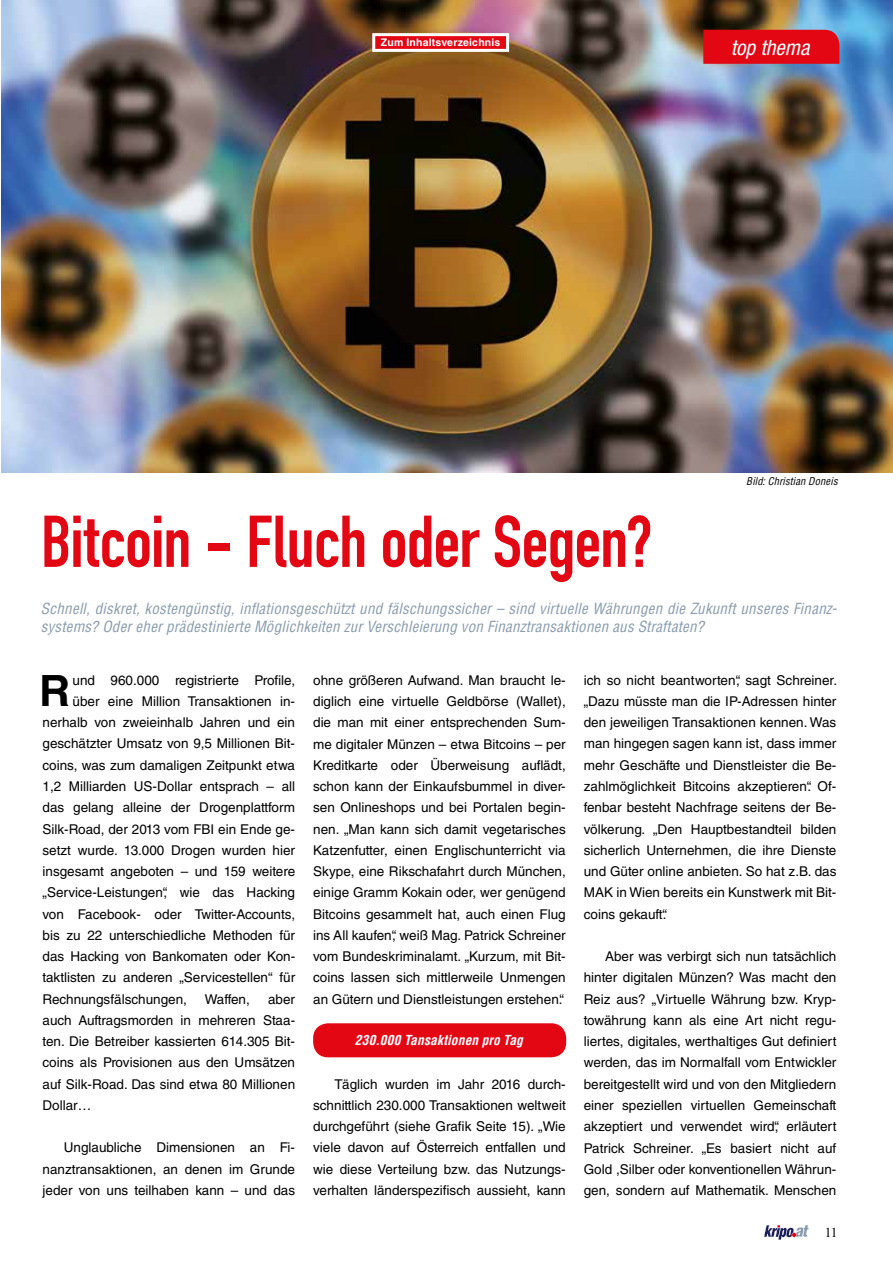
<style>
.page{position:relative;width:893px;height:1263px;background:#fff}
.page>*{position:absolute;margin:0;border:0;box-sizing:border-box;transform-origin:0 0}
.t1{font:72px "DIN Engschrift";letter-spacing:-.01em;color:#e30613}
.t2{font:700 43.05px "Helvetica LT Std";color:#000}
.t3{font:italic condensed 21px "Helvetica Neue";color:#fff}
.t4{font:italic condensed 15px/18px "Helvetica LT Std";letter-spacing:.015em;color:#899bae}
.t5{font:13.5px/21.3px "Helvetica LT Std";color:#000;text-align:justify}
.t6{font:italic 700 condensed 13.5px "Helvetica LT Std";letter-spacing:.01em;color:#fff}
.t7{font:13.5px "Times New Roman";color:#000}
.t8{font:700 10.5px "Helvetica LT Std";letter-spacing:.015em;color:#fff}
.t9{font:italic condensed 10.5px "Helvetica LT Std";letter-spacing:.015em;color:#000}
</style>
<div class="page">
<svg style="left:764px;top:1225px;width:45px;height:15px"></svg>
<div style="left:313px;top:1023px;width:253px;height:34px;background:#e30613;border-radius:15px"></div>
<img style="left:1px;top:0;width:892px;height:472px">
<div style="left:703px;top:30px;width:136px;height:34px;background:#e30613"></div>
<div style="left:374px;top:35px;width:134px;height:15px;background:#e30613"></div>
<div style="left:372px;top:33px;width:137px;height:19px;border:3px solid #fff"></div>
<p class="t8" style="left:381px;top:36px;width:121px">Zum Inhaltsverzeichnis</p>
<h3 class="t3" style="left:731px;top:35px;width:80px">top thema</h3>
<p class="t9" style="left:746px;top:474px;width:93px">Bild: Christian Doneis</p>
<h1 class="t1" style="left:41px;top:499px;width:613px">Bitcoin - Fluch oder Segen?</h1>
<p class="t4" style="left:41px;top:599px;width:797px">Schnell, diskret, kostengünstig, inflationsgeschützt und fälschungssicher – sind virtuelle Währungen die Zukunft unseres Finanz&shy;systems? Oder eher prädestinierte Möglichkeiten zur Verschleierung von Finanztransaktionen aus Straftaten?</p>
<h2 class="t2" style="left:39px;top:664px;width:33px">R</h2>
<p class="t5" style="left:73px;top:669px;width:224px">und 960.000 registrierte Profile,</p>
<p class="t5" style="left:73px;top:690px;width:224px">über eine Million Transaktionen in-</p>
<p class="t5" style="left:43px;top:712px;width:254px">nerhalb von zweieinhalb Jahren und ein</p>
<p class="t5" style="left:43px;top:733px;width:254px">geschätzter Umsatz von 9,5 Millionen Bit-</p>
<p class="t5" style="left:43px;top:754px;width:254px">coins, was zum damaligen Zeitpunkt etwa</p>
<p class="t5" style="left:43px;top:775px;width:254px">1,2 Milliarden US-Dollar entsprach – all</p>
<p class="t5" style="left:43px;top:797px;width:254px">das gelang alleine der Drogenplattform</p>
<p class="t5" style="left:43px;top:818px;width:254px">Silk-Road, der 2013 vom FBI ein Ende ge-</p>
<p class="t5" style="left:43px;top:839px;width:254px">setzt wurde. 13.000 Drogen wurden hier</p>
<p class="t5" style="left:43px;top:861px;width:254px">insgesamt angeboten – und 159 weitere</p>
<p class="t5" style="left:43px;top:882px;width:254px">„Service-Leistungen“, wie das Hacking</p>
<p class="t5" style="left:43px;top:903px;width:254px">von Facebook- oder Twitter-Accounts,</p>
<p class="t5" style="left:43px;top:924px;width:254px">bis zu 22 unterschiedliche Methoden für</p>
<p class="t5" style="left:43px;top:946px;width:254px">das Hacking von Bankomaten oder Kon-</p>
<p class="t5" style="left:43px;top:967px;width:254px">taktlisten zu anderen „Servicestellen“ für</p>
<p class="t5" style="left:43px;top:988px;width:146px">Rechnungsfälschungen,</p>
<p class="t5" style="left:205px;top:988px;width:47px">Waffen,</p>
<p class="t5" style="left:43px;top:988px;width:254px;text-indent:226px">aber auch Auftragsmorden in mehreren Staa&shy;ten. Die Betreiber kassierten 614.305 Bit&shy;coins als Provisionen aus den Umsätzen auf Silk-Road. Das sind etwa 80 Millionen Dollar…</p>
<p class="t5" style="left:43px;top:1137px;width:254px;text-indent:21px">Unglaubliche Dimensionen an Fi&shy;nanztransaktionen, an denen im Grunde jeder von uns teilhaben kann – und das</p>
<p class="t5" style="left:313px;top:669px;width:254px">ohne größeren Aufwand. Man braucht le&shy;diglich eine virtuelle Geldbörse (Wallet), die man mit einer entsprechenden Sum&shy;me digitaler Münzen – etwa Bitcoins – per Kreditkarte oder Überweisung auflädt, schon kann der Einkaufsbummel in diver&shy;sen Onlineshops und bei Portalen begin&shy;nen. „Man kann sich damit vegetarisches Katzenfutter, einen Englischunterricht via Skype, eine Rikschafahrt durch München, einige Gramm Kokain oder, wer genügend Bitcoins gesammelt hat, auch einen Flug ins All kaufen“, weiß Mag. Patrick Schreiner vom Bundeskriminalamt. „Kurzum, mit Bit&shy;coins lassen sich mittlerweile Unmengen an Gütern und Dienstleistungen erstehen.“</p>
<p class="t6" style="left:355px;top:1032px;width:169px">230.000 Tansaktionen pro Tag</p>
<p class="t5" style="left:313px;top:1073px;width:254px;text-indent:21px">Täglich wurden im Jahr 2016 durch&shy;schnittlich 230.000 Transaktionen weltweit durchgeführt (siehe Grafik Seite 15). „Wie viele davon auf Österreich entfallen und wie diese Verteilung bzw. das Nutzungs&shy;verhalten länderspezifisch aussieht, kann</p>
<p class="t5" style="left:584px;top:669px;width:255px">ich so nicht beantworten“, sagt Schreiner. „Dazu müsste man die IP-Adressen hinter den jeweiligen Transaktionen kennen. Was man hingegen sagen kann ist, dass immer mehr Geschäfte und Dienstleister die Be&shy;zahlmöglichkeit Bitcoins akzeptieren“. Of&shy;fenbar besteht Nachfrage seitens der Be&shy;völkerung. „Den Hauptbestandteil bilden sicherlich Unternehmen, die ihre Dienste und Güter online anbieten. So hat z.B. das MAK in Wien bereits ein Kunstwerk mit Bit&shy;coins gekauft“.</p>
<p class="t5" style="left:584px;top:946px;width:254px;text-indent:21px">Aber was verbirgt sich nun tatsächlich hinter digitalen Münzen? Was macht den Reiz aus? „Virtuelle Währung bzw. Kryp&shy;towährung kann als eine Art nicht regu&shy;liertes, digitales, werthaltiges Gut definiert werden, das im Normalfall vom Entwickler bereitgestellt wird und von den Mitgliedern einer speziellen virtuellen Gemeinschaft akzeptiert und verwendet wird“, erläutert Patrick Schreiner. „Es basiert nicht auf Gold ,Silber oder konventionellen Währun&shy;gen, sondern auf Mathematik. Menschen</p>
<p class="t7" style="left:825px;top:1223px;width:15px">11</p>
</div>
